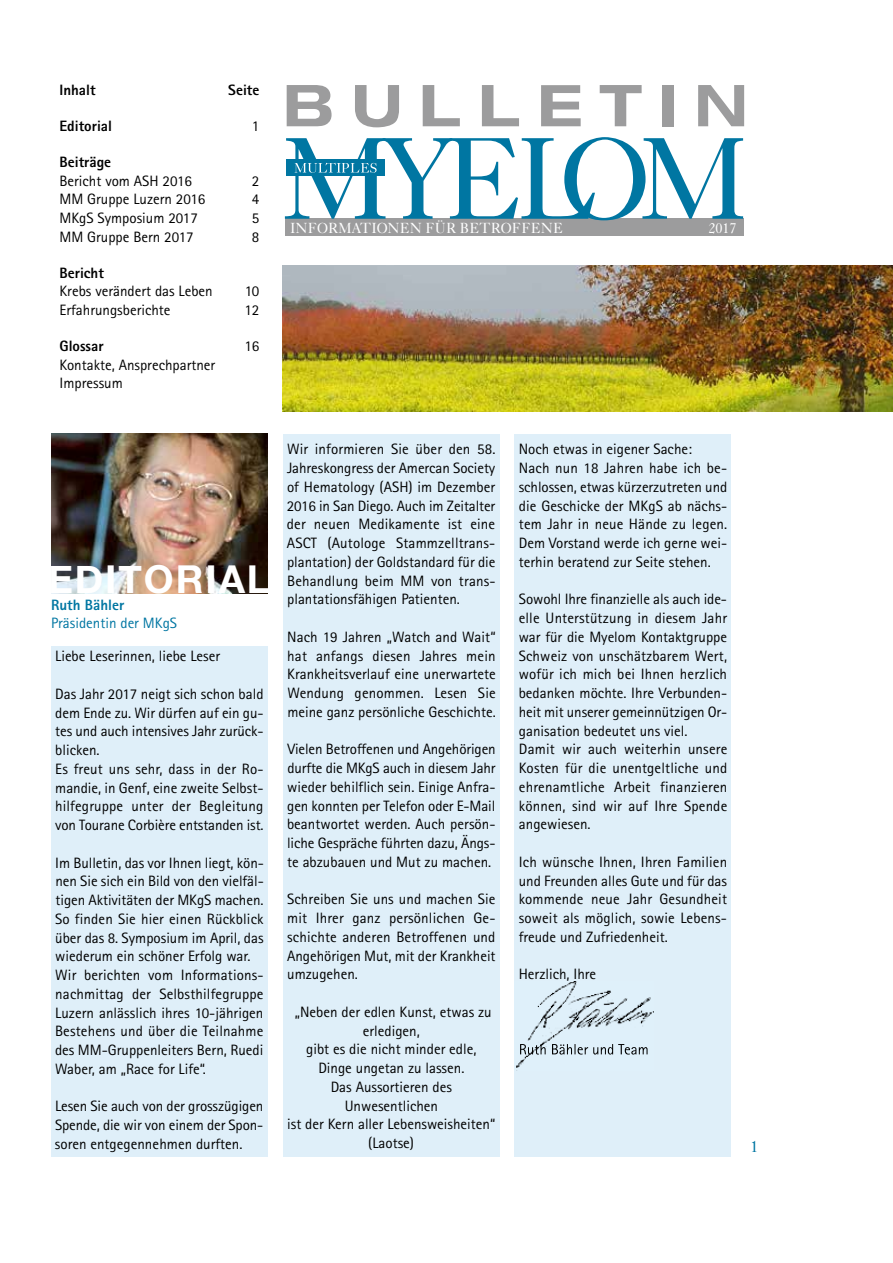
<style>
.page{position:relative;width:893px;height:1263px;background:#fff}
.page>*{position:absolute;margin:0;border:0;box-sizing:border-box;transform-origin:0 0}
.t1{font:700 38.4px "Helvetica Neue";letter-spacing:.05em;color:#fff}
.t2{font:16.5px "Caslon 540 LT Std";color:#0076a2;scale:.96 1}
.t3{font:15px/18.8px "Rotis Sans Serif";color:#000;text-align:justify}
.t4{font:800 15px "Rotis Sans Serif";color:#000}
.t5{font:15px "Rotis Sans Serif";color:#0076a2}
.t6{font:800 15px "Rotis Sans Serif";color:#0076a2}
.t7{font:14.7px "Caslon 540 LT Std";color:#fff;scale:.96 1}
</style>
<div class="page">
<div style="left:51px;top:646px;width:217px;height:511px;background:#dfeff9"></div>
<img style="left:51px;top:434px;width:217px;height:159px">
<div style="left:514px;top:434px;width:217px;height:723px;background:#dfeff9"></div>
<div style="left:283px;top:434px;width:217px;height:723px;background:#dfeff9"></div>
<svg style="left:287px;top:85px;width:45px;height:41px"></svg>
<svg style="left:355px;top:85px;width:44px;height:42px"></svg>
<svg style="left:423px;top:85px;width:37px;height:41px"></svg>
<svg style="left:482px;top:85px;width:37px;height:41px"></svg>
<svg style="left:541px;top:85px;width:40px;height:41px"></svg>
<svg style="left:600px;top:85px;width:42px;height:41px"></svg>
<div style="left:662px;top:85px;width:11px;height:41px;background:#9c9c9d"></div>
<svg style="left:698px;top:85px;width:46px;height:41px"></svg>
<div style="left:285px;top:219px;width:458px;height:17px;background:#9c9c9d"></div>
<svg style="left:285px;top:137px;width:458px;height:83px"></svg>
<img style="left:283px;top:266px;width:610px;height:146px">
<img style="left:516px;top:981px;width:138px;height:87px">
<img style="left:520px;top:1044px;width:128px;height:10px">
<p class="t4" style="left:60px;top:81px;width:38px">Inhalt</p>
<p class="t4" style="left:228px;top:81px;width:33px">Seite</p>
<p class="t4" style="left:60px;top:117px;width:54px">Editorial</p>
<p class="t3" style="left:252px;top:117px;width:9px">1</p>
<p class="t4" style="left:60px;top:152px;width:53px">Beiträge</p>
<p class="t3" style="left:60px;top:171px;width:134px">Bericht vom ASH 2016</p>
<p class="t3" style="left:252px;top:171px;width:9px">2</p>
<p class="t3" style="left:60px;top:190px;width:147px">MM Gruppe Luzern 2016</p>
<p class="t3" style="left:252px;top:190px;width:9px">4</p>
<p class="t3" style="left:60px;top:209px;width:140px">MKgS Symposium 2017</p>
<p class="t3" style="left:252px;top:209px;width:9px">5</p>
<p class="t3" style="left:60px;top:227px;width:136px">MM Gruppe Bern 2017</p>
<p class="t3" style="left:252px;top:227px;width:9px">8</p>
<p class="t4" style="left:60px;top:263px;width:46px">Bericht</p>
<p class="t3" style="left:60px;top:282px;width:155px">Krebs verändert das Leben</p>
<p class="t3" style="left:245px;top:282px;width:16px">10</p>
<p class="t3" style="left:60px;top:301px;width:113px">Erfahrungsberichte</p>
<p class="t3" style="left:244px;top:301px;width:16px">12</p>
<p class="t4" style="left:60px;top:336px;width:46px">Glossar</p>
<p class="t3" style="left:244px;top:336px;width:16px">16</p>
<p class="t3" style="left:60px;top:355px;width:157px">Kontakte, Ansprechpartner<br>Impressum</p>
<p class="t7" style="left:290px;top:219px;width:286px">INFORMATIONEN FÜR BETROFFENE</p>
<p class="t7" style="left:708px;top:219px;width:31px">2017</p>
<h1 class="t1" style="left:48px;top:549px;width:223px">EDITORIAL</h1>
<p class="t6" style="left:51px;top:596px;width:75px">Ruth Bähler</p>
<p class="t5" style="left:51px;top:614px;width:128px">Präsidentin der MKgS</p>
<p class="t3" style="left:55px;top:647px;width:166px">Liebe Leserinnen, liebe Leser</p>
<p class="t3" style="left:55px;top:684px;width:210px;text-align:left">Das Jahr 2017 neigt sich schon bald dem Ende zu. Wir dürfen auf ein gu&shy;tes und auch intensives Jahr zurück&shy;blicken.<br>Es freut uns sehr, dass in der Ro&shy;mandie, in Genf, eine zweite Selbst&shy;hilfegruppe unter der Begleitung von Tourane Corbière entstanden ist.</p>
<p class="t3" style="left:55px;top:853px;width:210px;text-align:left">Im Bulletin, das vor Ihnen liegt, kön&shy;nen Sie sich ein Bild von den vielfäl&shy;tigen Aktivitäten der MKgS machen.<br>So finden Sie hier einen Rückblick über das 8. Symposium im April, das wiederum ein schöner Erfolg war.<br>Wir berichten vom Informations&shy;nachmittag der Selbsthilfegruppe Luzern anlässlich ihres 10-jährigen Bestehens und über die Teilnahme des MM-Gruppenleiters Bern, Ruedi Waber, am „Race for Life“.</p>
<p class="t3" style="left:55px;top:1097px;width:210px">Lesen Sie auch von der grosszügigen Spende, die wir von einem der Spon&shy;soren entgegennehmen durften.</p>
<p class="t3" style="left:287px;top:440px;width:210px">Wir informieren Sie über den 58.<br>Jahreskongress der Amercan Society of Hematology (ASH) im Dezember 2016 in San Diego. Auch im Zeitalter der neuen Medikamente ist eine ASCT (Autologe Stammzelltrans&shy;plantation) der Goldstandard für die Behandlung beim MM von trans&shy;plantationsfähigen Patienten.</p>
<p class="t3" style="left:287px;top:627px;width:210px">Nach 19 Jahren „Watch and Wait“ hat anfangs diesen Jahres mein Krankheitsverlauf eine unerwartete Wendung genommen. Lesen Sie meine ganz persönliche Geschichte.</p>
<p class="t3" style="left:287px;top:740px;width:210px">Vielen Betroffenen und Angehörigen durfte die MKgS auch in diesem Jahr wieder behilflich sein. Einige Anfra&shy;gen konnten per Telefon oder E-Mail beantwortet werden. Auch persön&shy;liche Gespräche führten dazu, Ängs&shy;te abzubauen und Mut zu machen.</p>
<p class="t3" style="left:287px;top:890px;width:210px">Schreiben Sie uns und machen Sie mit Ihrer ganz persönlichen Ge&shy;schichte anderen Betroffenen und Angehörigen Mut, mit der Krankheit umzugehen.</p>
<p class="t3" style="left:287px;top:1002px;width:210px;text-align:center">„Neben der edlen Kunst, etwas zu erledigen,<br>gibt es die nicht minder edle,<br>Dinge ungetan zu lassen.<br>Das Aussortieren des<br>Unwesentlichen<br>ist der Kern aller Lebensweisheiten“ (Laotse)</p>
<p class="t3" style="left:519px;top:440px;width:210px;text-align:left">Noch etwas in eigener Sache:<br>Nach nun 18 Jahren habe ich be&shy;schlossen, etwas kürzerzutreten und die Geschicke der MKgS ab nächs&shy;tem Jahr in neue Hände zu legen.<br>Dem Vorstand werde ich gerne wei&shy;terhin beratend zur Seite stehen.</p>
<p class="t3" style="left:519px;top:590px;width:210px;text-align:left">Sowohl Ihre finanzielle als auch ide&shy;elle Unterstützung in diesem Jahr war für die Myelom Kontaktgruppe<br>Schweiz von unschätzbarem Wert, wofür ich mich bei Ihnen herzlich bedanken möchte. Ihre Verbunden&shy;heit mit unserer gemeinnützigen Or&shy;ganisation bedeutet uns viel.<br>Damit wir auch weiterhin unsere<br>Kosten für die unentgeltliche und ehrenamtliche Arbeit finanzieren können, sind wir auf Ihre Spende angewiesen.</p>
<p class="t3" style="left:519px;top:852px;width:210px">Ich wünsche Ihnen, Ihren Familien und Freunden alles Gute und für das kommende neue Jahr Gesundheit soweit als möglich, sowie Lebens&shy;freude und Zufriedenheit.</p>
<p class="t3" style="left:519px;top:965px;width:79px">Herzlich, Ihre</p>
<p class="t2" style="left:750px;top:1136px;width:10px">1</p>
</div>
